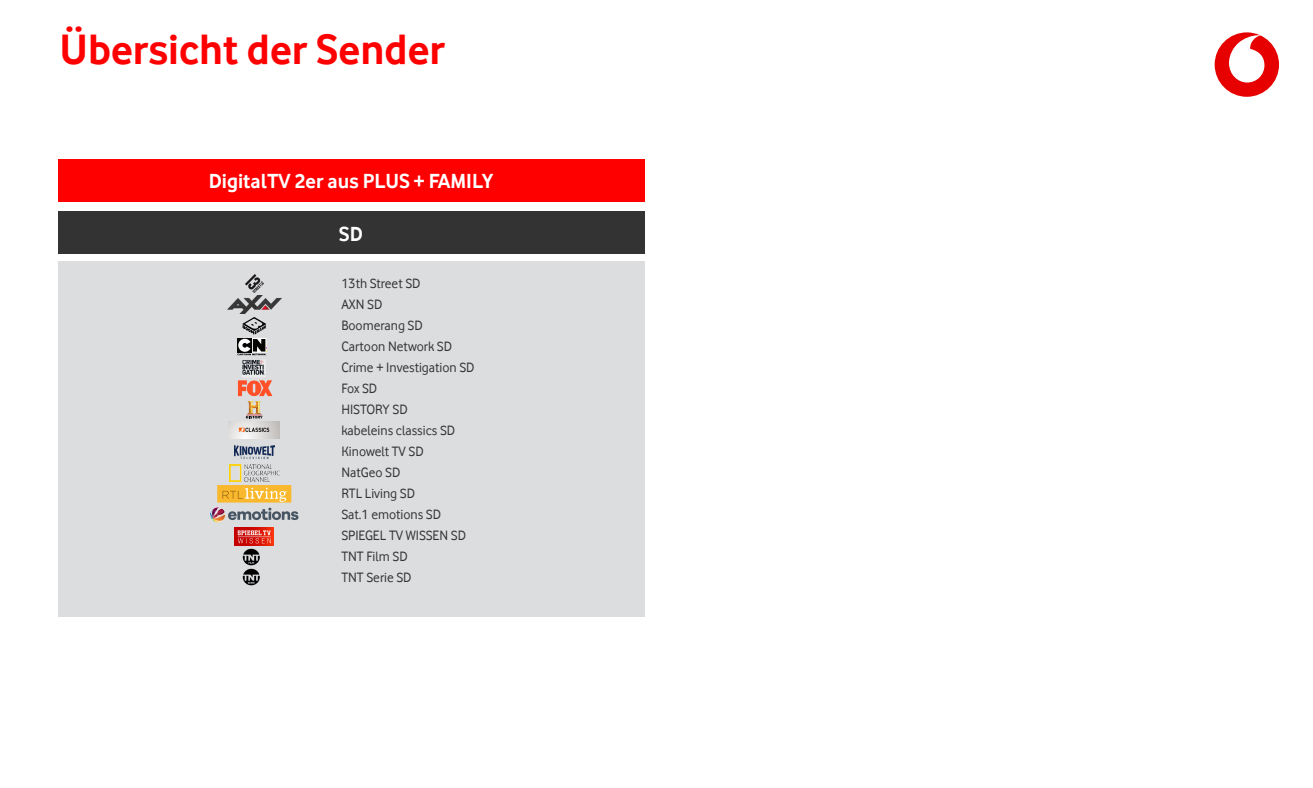
<style>
.page{position:relative;width:1313px;height:788px;background:#fff}
.page>*{position:absolute;margin:0;border:0;box-sizing:border-box;transform-origin:0 0}
.t1{font:700 43.75px "Vodafone Rg";color:#f00}
.t2{font:700 21px "Vodafone Rg";color:#fff}
.t3{font:14px/21px "Vodafone Rg";color:#333}
</style>
<div class="page">
<div style="left:58px;top:212px;width:586px;height:42px;background:#333"></div>
<div style="left:58px;top:261px;width:586px;height:355px;background:#dcdddf"></div>
<div style="left:58px;top:159px;width:586px;height:42px;background:#f00"></div>
<div style="left:1214px;top:32px;width:65px;height:65px;background:#e60000;border-radius:50%"></div>
<svg style="left:1229px;top:35px;width:35px;height:48px"></svg>
<img style="left:227px;top:296px;width:54px;height:17px">
<img style="left:245px;top:275px;width:18px;height:17px">
<img style="left:237px;top:380px;width:36px;height:17px">
<svg style="left:237px;top:317px;width:30px;height:39px"></svg>
<img style="left:242px;top:360px;width:24px;height:17px">
<img style="left:229px;top:421px;width:51px;height:17px">
<svg style="left:246px;top:401px;width:17px;height:17px"></svg>
<img style="left:229px;top:464px;width:50px;height:17px">
<img style="left:234px;top:445px;width:41px;height:14px">
<svg style="left:210px;top:485px;width:88px;height:37px"></svg>
<svg style="left:235px;top:528px;width:39px;height:17px"></svg>
<svg style="left:238px;top:530px;width:33px;height:13px"></svg>
<img style="left:243px;top:548px;width:17px;height:17px">
<img style="left:243px;top:568px;width:17px;height:17px">
<h1 class="t1" style="left:60px;top:24px;width:387px">Übersicht der Sender</h1>
<h2 class="t2" style="left:209px;top:169px;width:286px">DigitalTV 2er aus PLUS + FAMILY</h2>
<h2 class="t2" style="left:339px;top:222px;width:26px">SD</h2>
<p class="t3" style="left:341px;top:272px;width:134px">13th Street SD<br>AXN SD<br>Boomerang SD<br>Cartoon Network SD<br>Crime + Investigation SD<br>Fox SD<br>HISTORY SD<br>kabeleins classics SD<br>Kinowelt TV SD<br>NatGeo SD<br>RTL Living SD<br>Sat.1 emotions SD<br>SPIEGEL TV WISSEN SD<br>TNT Film SD<br>TNT Serie SD</p>
</div>
